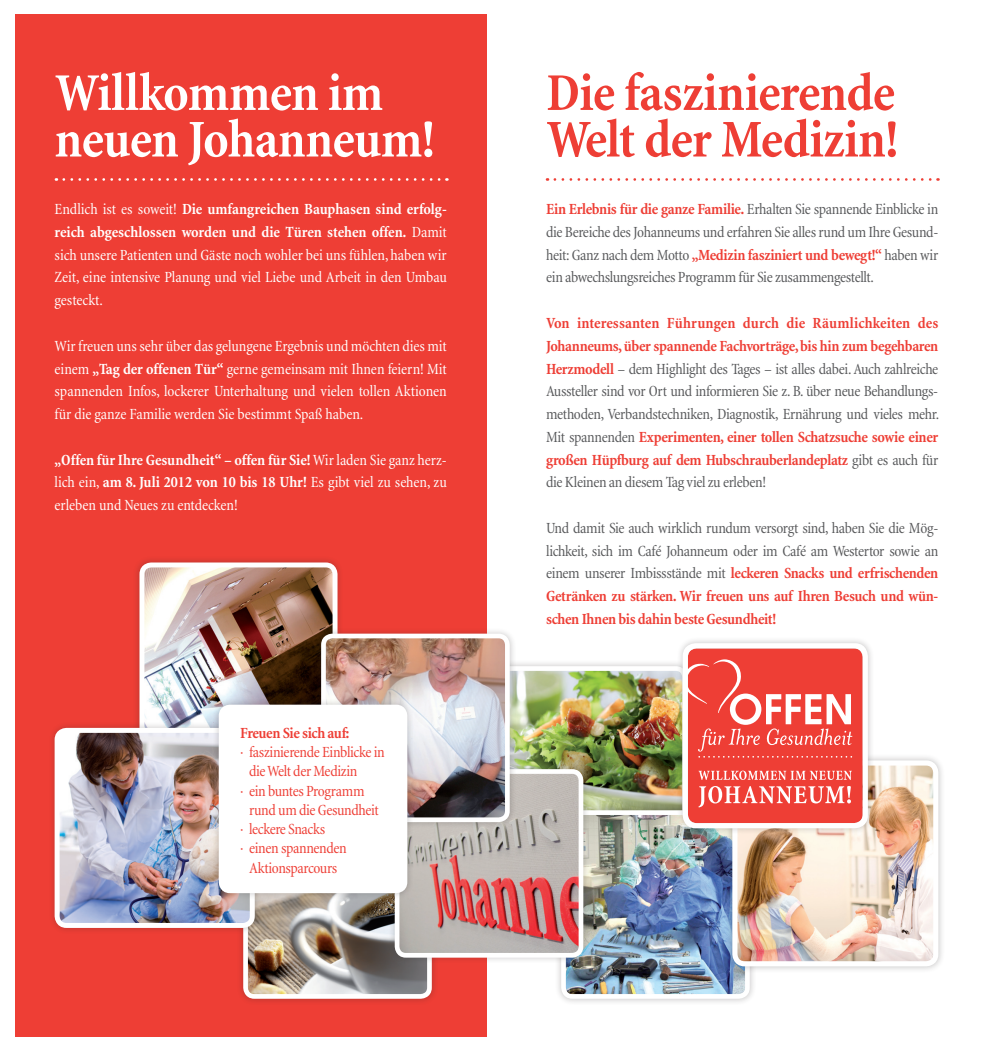
<style>
.page{position:relative;width:993px;height:1052px;background:#fff}
.page>*{position:absolute;margin:0;border:0;box-sizing:border-box;transform-origin:0 0}
.t1{font:700 condensed 53.9px/46.6px "Minion";letter-spacing:-.015em;color:#ee3e35}
.t2{font:700 condensed 53.9px/46.6px "Minion";letter-spacing:-.015em;color:#fff}
.t3{font:condensed 15.75px/22.8px "Minion";letter-spacing:-.025em;color:#57585a;text-align:justify}
.t4{font:condensed 15.75px/22.8px "Minion";letter-spacing:-.005em;color:#fff;text-align:justify}
.t5{font:condensed 15.75px "Minion";letter-spacing:-.025em;color:#ee3e35}
.t6{font:700 condensed 15.75px "Minion";letter-spacing:-.025em;color:#ee3e35}
.s1{font-weight:700;color:#ee3e35}
.s2{font-weight:700}
</style>
<div class="page">
<div style="left:15px;top:15px;width:471px;height:1022px;background:#ee3e35"></div>
<div style="left:236px;top:803px;width:202px;height:202px;background:#231f20;opacity:.25"></div>
<img style="left:249px;top:899px;width:176px;height:93px">
<div style="left:243px;top:810px;width:188px;height:188px;border:5px solid #fff;border-radius:9px"></div>
<svg style="left:554px;top:178px;width:384px;height:3px"></svg>
<svg style="left:64px;top:178px;width:383px;height:3px"></svg>
<div style="left:491px;top:659px;width:202px;height:202px;background:#231f20;opacity:.25"></div>
<img style="left:516px;top:672px;width:159px;height:131px">
<div style="left:498px;top:666px;width:188px;height:188px;border:5px solid #fff;border-radius:9px"></div>
<div style="left:133px;top:556px;width:211px;height:211px;background:#e23c33"></div>
<img style="left:145px;top:568px;width:186px;height:153px">
<div style="left:139px;top:562px;width:198px;height:198px;border:5px solid #fff;border-radius:9px"></div>
<div style="left:554px;top:803px;width:202px;height:202px;background:#231f20;opacity:.25"></div>
<img style="left:563px;top:816px;width:184px;height:180px">
<div style="left:561px;top:810px;width:188px;height:188px;border:5px solid #fff;border-radius:9px"></div>
<div style="left:388px;top:762px;width:201px;height:202px;background:#231f20;opacity:.25"></div>
<img style="left:400px;top:775px;width:177px;height:176px">
<div style="left:394px;top:769px;width:189px;height:188px;border:5px solid #fff;border-radius:9px"></div>
<div style="left:314px;top:627px;width:202px;height:201px;background:#231f20;opacity:.25"></div>
<img style="left:327px;top:639px;width:176px;height:177px">
<div style="left:321px;top:633px;width:188px;height:189px;border:5px solid #fff;border-radius:9px"></div>
<div style="left:48px;top:721px;width:213px;height:213px;background:#231f20;opacity:.25"></div>
<img style="left:57px;top:730px;width:192px;height:192px">
<div style="left:55px;top:728px;width:200px;height:200px;border:5px solid #fff;border-radius:9px"></div>
<div style="left:212px;top:698px;width:202px;height:201px;background:#231f20;opacity:.25"></div>
<div style="left:221px;top:707px;width:184px;height:184px;background:#fff;border-radius:9px"></div>
<div style="left:219px;top:704px;width:188px;height:189px;border:5px solid #fff;border-radius:9px"></div>
<div style="left:725px;top:754px;width:219px;height:219px;background:#231f20;opacity:.25"></div>
<img style="left:738px;top:766px;width:194px;height:194px">
<div style="left:732px;top:760px;width:206px;height:206px;border:5px solid #fff;border-radius:10px"></div>
<div style="left:675px;top:636px;width:199px;height:199px;background:#231f20;opacity:.25"></div>
<svg style="left:682px;top:643px;width:185px;height:185px"></svg>
<h1 class="t2" style="left:55px;top:70px;width:381px">Willkommen im neuen Johanneum!</h1>
<h1 class="t1" style="left:546px;top:70px;width:353px">Die faszinierende<br>Welt der Medizin!</h1>
<p class="t3" style="left:546px;top:198px;width:393px"><span class="s1">Ein Erlebnis für die ganze Familie.</span> Erhalten Sie spannende Einblicke in die Bereiche des Johanneums und erfahren Sie alles rund um Ihre Gesund&shy;heit: Ganz nach dem Motto <span class="s1">„Medizin fasziniert und bewegt!“</span> haben wir ein abwechslungsreiches Programm für Sie zusammengestellt.</p>
<p class="t3" style="left:546px;top:312px;width:394px"><span class="s1">Von interessanten Führungen durch die Räumlichkeiten des Johanneums, über spannende Fachvorträge, bis hin zum begehbaren Herzmodell</span> – dem Highlight des Tages – ist alles dabei. Auch zahlreiche Aussteller sind vor Ort und informieren Sie z. B. über neue Behandlungs&shy;methoden, Verbandstechniken, Diagnostik, Ernährung und vieles mehr.<br>Mit spannenden <span class="s1">Experimenten, einer tollen Schatzsuche sowie einer großen Hüpfburg auf dem Hubschrauberlandeplatz</span> gibt es auch für die Kleinen an diesem Tag viel zu erleben!</p>
<p class="t3" style="left:546px;top:517px;width:393px">Und damit Sie auch wirklich rundum versorgt sind, haben Sie die Mög&shy;lichkeit, sich im Café Johanneum oder im Café am Westertor sowie an einem unserer Imbissstände mit <span class="s1">leckeren Snacks und erfrischenden Getränken zu stärken. Wir freuen uns auf Ihren Besuch und wün&shy;schen Ihnen bis dahin beste Gesundheit!</span></p>
<p class="t4" style="left:55px;top:198px;width:393px">Endlich ist es soweit! <span class="s2">Die umfangreichen Bauphasen sind erfolg&shy;reich abgeschlossen worden und die Türen stehen offen.</span> Damit sich unsere Patienten und Gäste noch wohler bei uns fühlen, haben wir Zeit, eine intensive Planung und viel Liebe und Arbeit in den Umbau gesteckt.</p>
<p class="t4" style="left:55px;top:335px;width:393px">Wir freuen uns sehr über das gelungene Ergebnis und möchten dies mit einem <span class="s2">„Tag der offenen Tür“</span> gerne gemeinsam mit Ihnen feiern! Mit spannenden Infos, lockerer Unterhaltung und vielen tollen Aktionen für die ganze Familie werden Sie bestimmt Spaß haben.</p>
<p class="t4" style="left:55px;top:448px;width:393px"><span class="s2">„Offen für Ihre Gesundheit“ – offen für Sie!</span> Wir laden Sie ganz herz&shy;lich ein, <span class="s2">am 8. Juli 2012 von 10 bis 18 Uhr!</span> Es gibt viel zu sehen, zu erleben und Neues zu entdecken!</p>
<p class="t6" style="left:240px;top:724px;width:111px">Freuen Sie sich auf:</p>
<p class="t5" style="left:240px;top:744px;width:146px">· faszinierende Einblicke in</p>
<p class="t5" style="left:249px;top:763px;width:110px">die Welt der Medizin</p>
<p class="t5" style="left:240px;top:782px;width:126px">· ein buntes Programm</p>
<p class="t5" style="left:249px;top:801px;width:131px">rund um die Gesundheit</p>
<p class="t5" style="left:240px;top:821px;width:86px">· leckere Snacks</p>
<p class="t5" style="left:240px;top:840px;width:108px">· einen spannenden</p>
<p class="t5" style="left:249px;top:859px;width:90px">Aktionsparcours</p>
</div>
